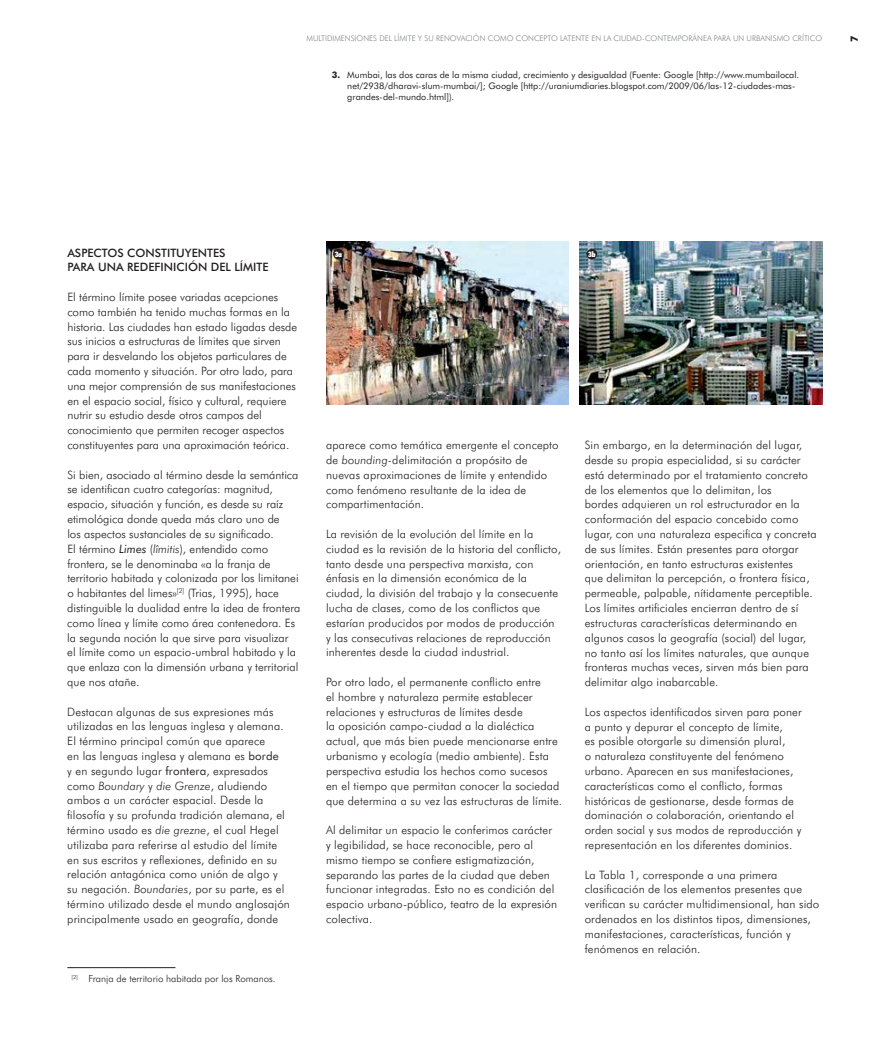
<style>
.page{position:relative;width:886px;height:1046px;background:#fff}
.page>*{position:absolute;margin:0;border:0;box-sizing:border-box;transform-origin:0 0}
.t1{font:300 11.5px/14.8px "Futura BT";letter-spacing:.01em;color:#231f20}
.t2{font:500 11.5px/14.8px "Futura BT";color:#231f20}
.t3{font:700 10px "Futura BT";color:#231f20}
.t4{font:300 9.75px "Futura BT";color:#231f20}
.t5{font:9px/10.9px "Futura BT";color:#231f20}
.t6{font:300 7.75px "Futura BT";color:#808285}
.t7{font:900 condensed 7.5px "Futura BT";color:#fff}
.s1{font-weight:700}
.s2{font-weight:400;font-style:italic}
.s3{font-style:italic}
.s4{font-weight:400}
</style>
<div class="page">
<img style="left:326px;top:242px;width:243px;height:162px">
<img style="left:579px;top:242px;width:243px;height:162px">
<div style="left:333px;top:249px;width:11px;height:10px;background:#231f20;border-radius:50%"></div>
<div style="left:586px;top:249px;width:11px;height:10px;background:#231f20;border-radius:50%"></div>
<hr style="left:67px;top:967px;width:108px;height:1px;background:#231f20">
<p class="t6" style="left:306px;top:34px;width:517px">MULTIDIMENSIONES DEL LÍMITE Y SU RENOVACIÓN COMO CONCEPTO LATENTE EN LA CIUDAD-CONTEMPORÁNEA PARA UN URBANISMO CRÍTICO</p>
<p class="t5" style="left:347px;top:69px;width:453px;text-indent:-16px"><span class="s1">3.</span> Mumbai, las dos caras de la misma ciudad, crecimiento y desigualdad (Fuente: Google [http://www.mumbailocal. net/2938/dharavi-slum-mumbai/]; Google [http://uraniumdiaries.blogspot.com/2009/06/las-12-ciudades-mas&shy;grandes-del-mundo.html]).</p>
<p class="t3" style="left:848px;top:42px;width:8px;rotate:-90deg">7</p>
<p class="t2" style="left:67px;top:245px;width:203px">ASPECTOS CONSTITUYENTES<br>PARA UNA REDEFINICIÓN DEL LÍMITE</p>
<p class="t1" style="left:67px;top:289px;width:231px">El término límite posee variadas acepciones como también ha tenido muchas formas en la historia. Las ciudades han estado ligadas desde sus inicios a estructuras de límites que sirven para ir desvelando los objetos particulares de cada momento y situación. Por otro lado, para una mejor comprensión de sus manifestaciones en el espacio social, físico y cultural, requiere nutrir su estudio desde otros campos del conocimiento que permiten recoger aspectos constituyentes para una aproximación teórica.</p>
<p class="t1" style="left:67px;top:467px;width:234px">Si bien, asociado al término desde la semántica se identifican cuatro categorías: magnitud, espacio, situación y función, es desde su raíz etimológica donde queda más claro uno de<br>los aspectos sustanciales de su significado.<br>El término <span class="s2">Limes</span> (<span class="s3">lîmitis</span>), entendido como frontera, se le denominaba «a la franja de territorio habitada y colonizada por los limitanei o habitantes del limes»<sup>[2]</sup> (Trias, 1995), hace distinguible la dualidad entre la idea de frontera como línea y límite como área contenedora. Es la segunda noción la que sirve para visualizar<br>el límite como un espacio-umbral habitado y la que enlaza con la dimensión urbana y territorial que nos atañe.</p>
<p class="t1" style="left:67px;top:704px;width:224px">Destacan algunas de sus expresiones más utilizadas en las lenguas inglesa y alemana.<br>El término principal común que aparece<br>en las lenguas inglesa y alemana es <span class="s4">borde<br></span>y en segundo lugar <span class="s4">frontera</span>, expresados como <span class="s3">Boundary</span> y <span class="s3">die Grenze</span>, aludiendo ambos a un carácter espacial. Desde la filosofía y su profunda tradición alemana, el término usado es <span class="s3">die grezne</span>, el cual Hegel utilizaba para referirse al estudio del límite en sus escritos y reflexiones, definido en su relación antagónica como unión de algo y su negación. <span class="s3">Boundaries</span>, por su parte, es el término utilizado desde el mundo anglosajón principalmente usado en geografía, donde</p>
<p class="t4" style="left:72px;top:972px;width:205px"><sup>[2]</sup> Franja de territorio habitada por los Romanos.</p>
<p class="t7" style="left:335px;top:250px;width:9px">3a</p>
<p class="t7" style="left:588px;top:250px;width:9px">3b</p>
<p class="t1" style="left:326px;top:437px;width:234px">aparece como temática emergente el concepto de <span class="s3">bounding</span>-delimitación a propósito de nuevas aproximaciones de límite y entendido como fenómeno resultante de la idea de compartimentación.</p>
<p class="t1" style="left:326px;top:526px;width:237px">La revisión de la evolución del límite en la ciudad es la revisión de la historia del conflicto, tanto desde una perspectiva marxista, con énfasis en la dimensión económica de la ciudad, la división del trabajo y la consecuente lucha de clases, como de los conflictos que estarían producidos por modos de producción y las consecutivas relaciones de reproducción inherentes desde la ciudad industrial.</p>
<p class="t1" style="left:326px;top:674px;width:238px">Por otro lado, el permanente conflicto entre<br>el hombre y naturaleza permite establecer relaciones y estructuras de límites desde<br>la oposición campo-ciudad a la dialéctica actual, que más bien puede mencionarse entre urbanismo y ecología (medio ambiente). Esta perspectiva estudia los hechos como sucesos en el tiempo que permitan conocer la sociedad que determina a su vez las estructuras de límite.</p>
<p class="t1" style="left:326px;top:822px;width:233px">Al delimitar un espacio le conferimos carácter y legibilidad, se hace reconocible, pero al mismo tiempo se confiere estigmatización, separando las partes de la ciudad que deben funcionar integradas. Esto no es condición del espacio urbano-público, teatro de la expresión colectiva.</p>
<p class="t1" style="left:585px;top:437px;width:233px">Sin embargo, en la determinación del lugar, desde su propia especialidad, si su carácter está determinado por el tratamiento concreto de los elementos que lo delimitan, los<br>bordes adquieren un rol estructurador en la conformación del espacio concebido como lugar, con una naturaleza especifica y concreta de sus límites. Están presentes para otorgar orientación, en tanto estructuras existentes<br>que delimitan la percepción, o frontera física, permeable, palpable, nítidamente perceptible.<br>Los límites artificiales encierran dentro de sí estructuras características determinando en algunos casos la geografía (social) del lugar, no tanto así los límites naturales, que aunque fronteras muchas veces, sirven más bien para delimitar algo inabarcable.</p>
<p class="t1" style="left:585px;top:704px;width:218px">Los aspectos identificados sirven para poner a punto y depurar el concepto de límite,<br>es posible otorgarle su dimensión plural,<br>o naturaleza constituyente del fenómeno urbano. Aparecen en sus manifestaciones, características como el conflicto, formas históricas de gestionarse, desde formas de dominación o colaboración, orientando el orden social y sus modos de reproducción y representación en los diferentes dominios.</p>
<p class="t1" style="left:585px;top:866px;width:236px">La Tabla 1, corresponde a una primera clasificación de los elementos presentes que verifican su carácter multidimensional, han sido ordenados en los distintos tipos, dimensiones, manifestaciones, características, función y fenómenos en relación.</p>
</div>
